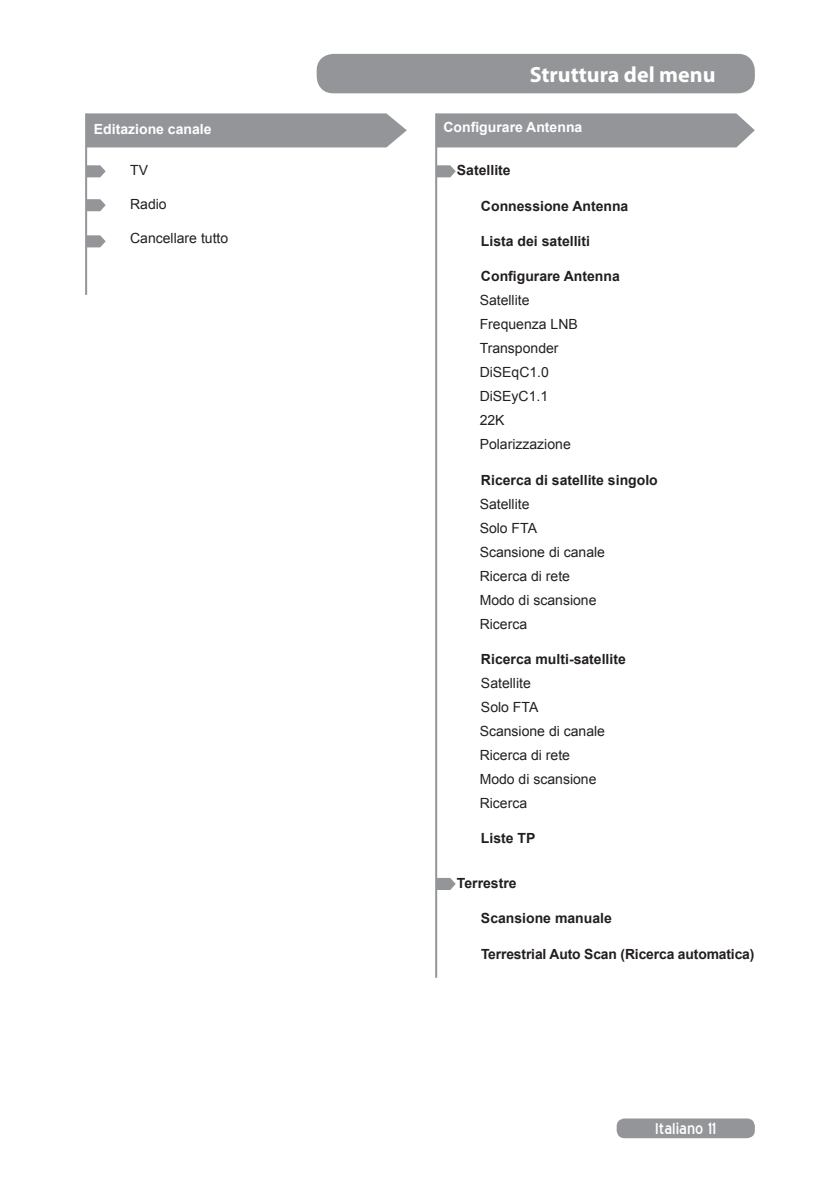
<style>
.page{position:relative;width:840px;height:1191px;background:#fff}
.page>*{position:absolute;margin:0;border:0;box-sizing:border-box;transform-origin:0 0}
.t1{font:700 22px "Myriad Pro";color:#fff}
.t2{font:20px "Blue Highway";color:#fff}
.t3{font:14px/24px "Arial";color:#231f20}
.t4{font:700 14px "Arial";color:#231f20}
.t5{font:700 14px "Arial";color:#fff}
</style>
<div class="page">
<div style="left:616px;top:1118px;width:138px;height:20px;background:#939598;border-radius:8px"></div>
<div style="left:316px;top:54px;width:438px;height:39px;background:#939598;border-radius:17px"></div>
<div style="left:87px;top:113px;width:319px;height:34px;background:#939598"></div>
<svg style="left:87px;top:165px;width:19px;height:12px"></svg>
<svg style="left:87px;top:199px;width:19px;height:12px"></svg>
<svg style="left:87px;top:235px;width:19px;height:12px"></svg>
<hr style="left:85px;top:113px;width:2px;height:182px;background:#939598">
<div style="left:437px;top:113px;width:317px;height:34px;background:#939598"></div>
<svg style="left:437px;top:165px;width:18px;height:12px"></svg>
<svg style="left:437px;top:878px;width:18px;height:12px"></svg>
<hr style="left:435px;top:113px;width:2px;height:864px;background:#939598">
<p class="t5" style="left:94px;top:119px;width:119px">Editazione canale</p>
<p class="t3" style="left:130px;top:158px;width:19px">TV</p>
<p class="t3" style="left:130px;top:192px;width:38px">Radio</p>
<p class="t3" style="left:130px;top:226px;width:100px">Cancellare tutto</p>
<h1 class="t1" style="left:529px;top:60px;width:187px">Struttura del menu</h1>
<p class="t5" style="left:443px;top:118px;width:140px">Configurare Antenna</p>
<p class="t4" style="left:456px;top:161px;width:55px">Satellite</p>
<p class="t4" style="left:480px;top:196px;width:149px">Connessione Antenna</p>
<p class="t4" style="left:480px;top:232px;width:110px">Lista dei satelliti</p>
<p class="t4" style="left:480px;top:267px;width:140px">Configurare Antenna</p>
<p class="t3" style="left:479px;top:288px;width:100px">Satellite<br>Frequenza LNB<br>Transponder<br>DiSEqC1.0<br>DiSEyC1.1<br>22K<br>Polarizzazione</p>
<p class="t4" style="left:480px;top:470px;width:178px">Ricerca di satellite singolo</p>
<p class="t3" style="left:479px;top:492px;width:127px">Satellite<br>Solo FTA<br>Scansione di canale<br>Ricerca di rete<br>Modo di scansione<br>Ricerca</p>
<p class="t4" style="left:480px;top:650px;width:146px">Ricerca multi-satellite</p>
<p class="t3" style="left:479px;top:671px;width:127px">Satellite<br>Solo FTA<br>Scansione di canale<br>Ricerca di rete<br>Modo di scansione<br>Ricerca</p>
<p class="t4" style="left:480px;top:829px;width:56px">Liste TP</p>
<p class="t4" style="left:456px;top:874px;width:61px">Terrestre</p>
<p class="t4" style="left:480px;top:909px;width:132px">Scansione manuale</p>
<p class="t4" style="left:480px;top:944px;width:275px">Terrestrial Auto Scan (Ricerca automatica)</p>
<h2 class="t2" style="left:655px;top:1120px;width:62px">Italiano 11</h2>
</div>
